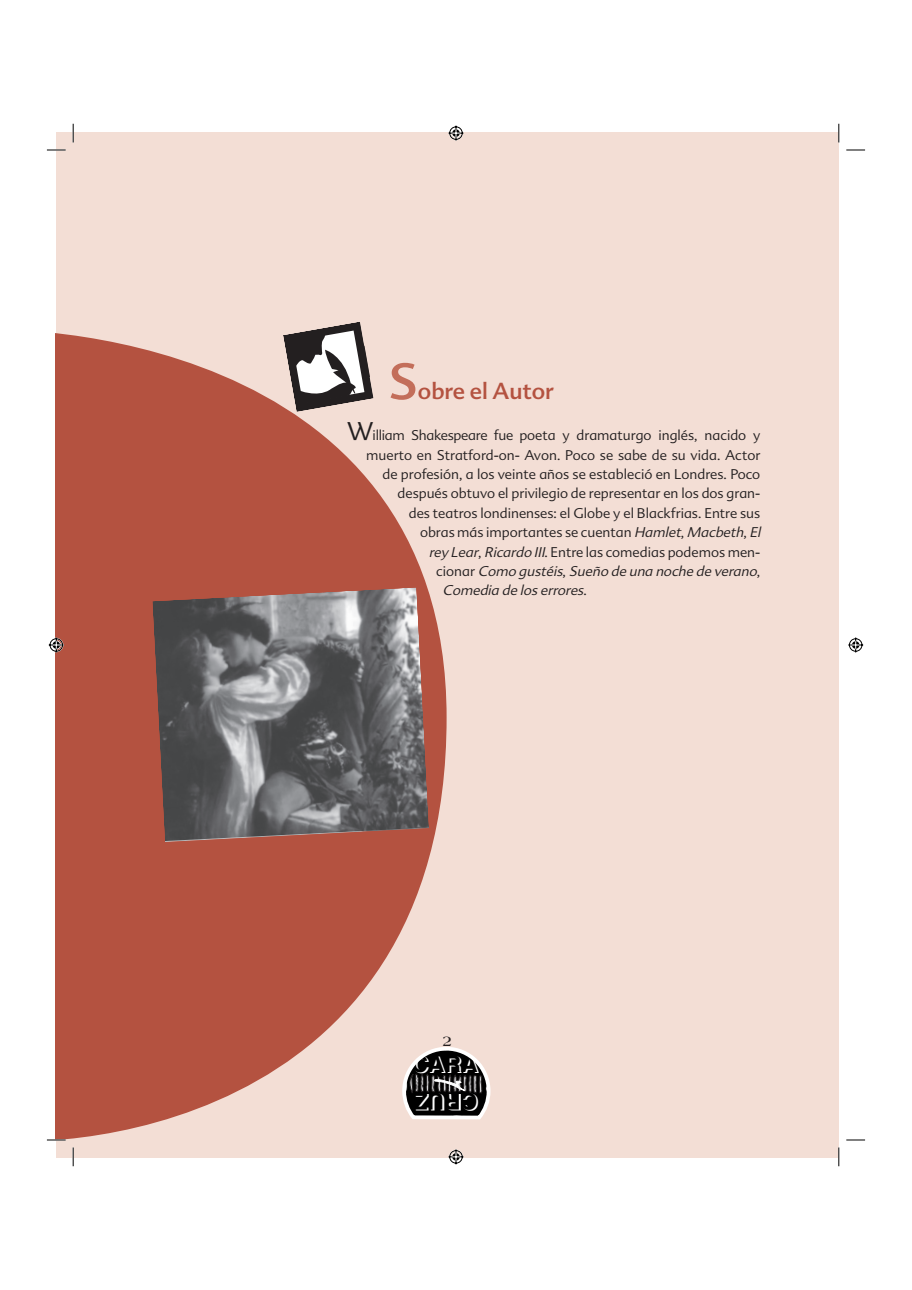
<style>
.page{position:relative;width:912px;height:1290px;background:#fff}
.page>*{position:absolute;margin:0;border:0;box-sizing:border-box;transform-origin:0 0}
.t1{font:50px "Advert";color:#c36e5a}
.t2{font:700 22.88px "Helvetica";color:#fff}
.t3{font:22.5px "Advert";color:#b45240}
.t4{font:700 15px "Americana Std";color:#231f20}
.t5{font:300 13.75px "Advert";color:#231f20}
.t6{font:italic 300 13.75px "Advert";color:#231f20}
.s1{font-size:25px}
.s2{font-style:italic}
.s3{font-style:normal}
</style>
<div class="page">
<div style="left:56px;top:132px;width:782px;height:1026px;background:#f3ded5"></div>
<svg style="left:55px;top:323px;width:391px;height:825px;fill:#b45240"></svg>
<img style="left:152px;top:587px;width:277px;height:255px">
<svg style="left:400px;top:1045px;width:91px;height:78px"></svg>
<svg style="left:47px;top:149px;width:19px;height:2px"></svg>
<svg style="left:846px;top:149px;width:18px;height:2px"></svg>
<svg style="left:47px;top:1139px;width:19px;height:2px"></svg>
<svg style="left:846px;top:1139px;width:18px;height:2px"></svg>
<svg style="left:72px;top:124px;width:2px;height:18px"></svg>
<svg style="left:72px;top:1148px;width:2px;height:18px"></svg>
<svg style="left:838px;top:124px;width:1px;height:18px"></svg>
<svg style="left:838px;top:1023px;width:1px;height:143px"></svg>
<svg style="left:448px;top:125px;width:16px;height:16px"></svg>
<svg style="left:448px;top:1149px;width:16px;height:16px"></svg>
<svg style="left:48px;top:636px;width:17px;height:18px"></svg>
<svg style="left:848px;top:637px;width:16px;height:16px"></svg>
<h1 class="t1" style="left:388px;top:363px;width:31px">S</h1>
<h3 class="t3" style="left:418px;top:383px;width:138px">obre el Autor</h3>
<p class="t5" style="left:347px;top:430px;width:414px"><span class="s1">W</span>illiam Shakespeare fue poeta y dramaturgo inglés, nacido y</p>
<p class="t5" style="left:366px;top:449px;width:395px">muerto en Stratford-on- Avon. Poco se sabe de su vida. Actor</p>
<p class="t5" style="left:382px;top:469px;width:379px">de profesión, a los veinte años se estableció en Londres. Poco</p>
<p class="t5" style="left:397px;top:488px;width:364px">después obtuvo el privilegio de representar en los dos gran-</p>
<p class="t5" style="left:408px;top:508px;width:353px">des teatros londinenses: el Globe y el Blackfrias. Entre sus</p>
<p class="t5" style="left:420px;top:527px;width:344px">obras más importantes se cuentan <span class="s2">Hamlet</span>, <span class="s2">Macbeth</span>, <span class="s2">El</span></p>
<p class="t5" style="left:428px;top:546px;width:333px"><span class="s2">rey Lear</span>, <span class="s2">Ricardo III</span>. Entre las comedias podemos men-</p>
<p class="t6" style="left:436px;top:566px;width:325px"><span class="s3">c i o n a r</span> Como gustéis<span class="s3">,</span> Sueño de una noche de verano<span class="s3">,</span></p>
<p class="t6" style="left:442px;top:585px;width:146px">Comedia de los errores<span class="s3">.</span></p>
<p class="t4" style="left:442px;top:1035px;width:11px">2</p>
<h2 class="t2" style="left:413px;top:1056px;width:68px">CARA</h2>
<h2 class="t2" style="left:479px;top:1112px;width:65px;rotate:-180deg">CRUZ</h2>
</div>
